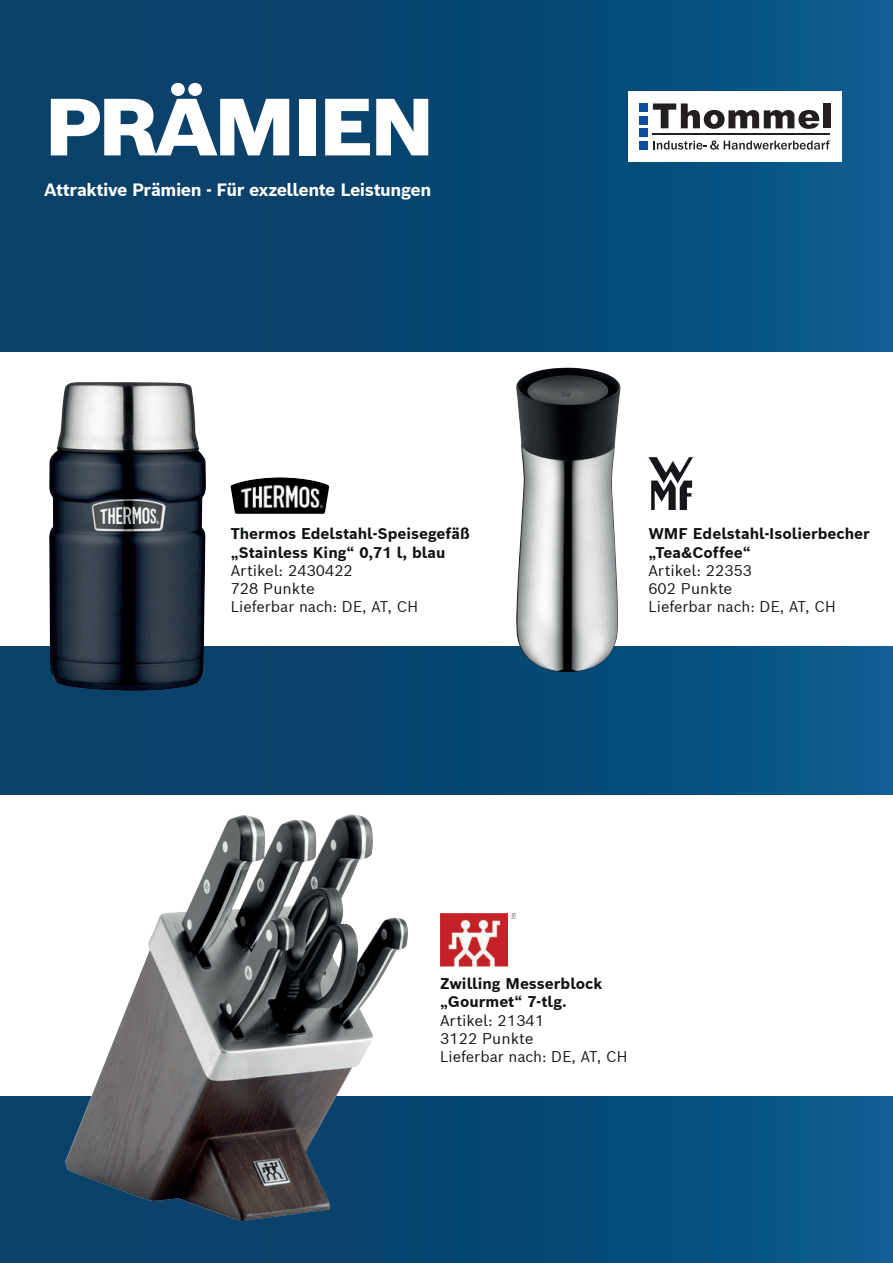
<style>
.page{position:relative;width:893px;height:1263px;background:#fff}
.page>*{position:absolute;margin:0;border:0;box-sizing:border-box;transform-origin:0 0}
.t1{font:900 79.2px "Bosch Sans";letter-spacing:-.05em;color:#fff;scale:1.05 1}
.t2{font:700 17.4px "Bosch Sans";letter-spacing:-.025em;color:#fff}
.t3{font:15.15px/18.1px "Bosch Sans";color:#0f1214}
.t4{font:700 15.15px/18.1px "Bosch Sans";color:#0f1214}
</style>
<div class="page">
<div style="left:0;top:0;width:893px;height:1263px;background:linear-gradient(to right,#093b60,#08578a)"></div>
<div style="left:0;top:352px;width:893px;height:293px;background:#fff"></div>
<div style="left:0;top:795px;width:893px;height:301px;background:#fff"></div>
<img style="left:65px;top:814px;width:343px;height:407px">
<img style="left:49px;top:382px;width:157px;height:309px">
<img style="left:231px;top:477px;width:98px;height:37px">
<img style="left:648px;top:457px;width:46px;height:53px">
<img style="left:440px;top:913px;width:76px;height:53px">
<img style="left:516px;top:368px;width:104px;height:304px">
<div style="left:628px;top:91px;width:213px;height:71px;background:#fff"></div>
<hr style="left:652px;top:133px;width:178px;height:2px;background:#231f20">
<div style="left:639px;top:103px;width:8px;height:9px;background:#0d4da1"></div>
<div style="left:639px;top:116px;width:8px;height:8px;background:#0d4da1"></div>
<div style="left:639px;top:129px;width:8px;height:8px;background:#0d4da1"></div>
<div style="left:639px;top:141px;width:8px;height:8px;background:#0d4da1"></div>
<div style="left:823px;top:103px;width:7px;height:25px;background:#231f20"></div>
<svg style="left:653px;top:103px;width:166px;height:26px"></svg>
<svg style="left:653px;top:140px;width:177px;height:10px"></svg>
<h1 class="t1" style="left:44px;top:74px;width:373px">PRÄMIEN</h1>
<p class="t2" style="left:44px;top:178px;width:389px">Attraktive Prämien - Für exzellente Leistungen</p>
<p class="t4" style="left:231px;top:524px;width:241px">Thermos Edelstahl-Speisegefäß „Stainless King“ 0,71 l, blau</p>
<p class="t3" style="left:231px;top:561px;width:189px">Artikel: 2430422<br>728 Punkte<br>Lieferbar nach: DE, AT, CH</p>
<p class="t4" style="left:648px;top:524px;width:223px">WMF Edelstahl-Isolierbecher „Tea&amp;Coffee“</p>
<p class="t3" style="left:648px;top:561px;width:189px">Artikel: 22353<br>602 Punkte<br>Lieferbar nach: DE, AT, CH</p>
<p class="t4" style="left:440px;top:974px;width:164px">Zwilling Messerblock „Gourmet“ 7-tlg.</p>
<p class="t3" style="left:440px;top:1010px;width:189px">Artikel: 21341<br>3122 Punkte<br>Lieferbar nach: DE, AT, CH</p>
</div>
